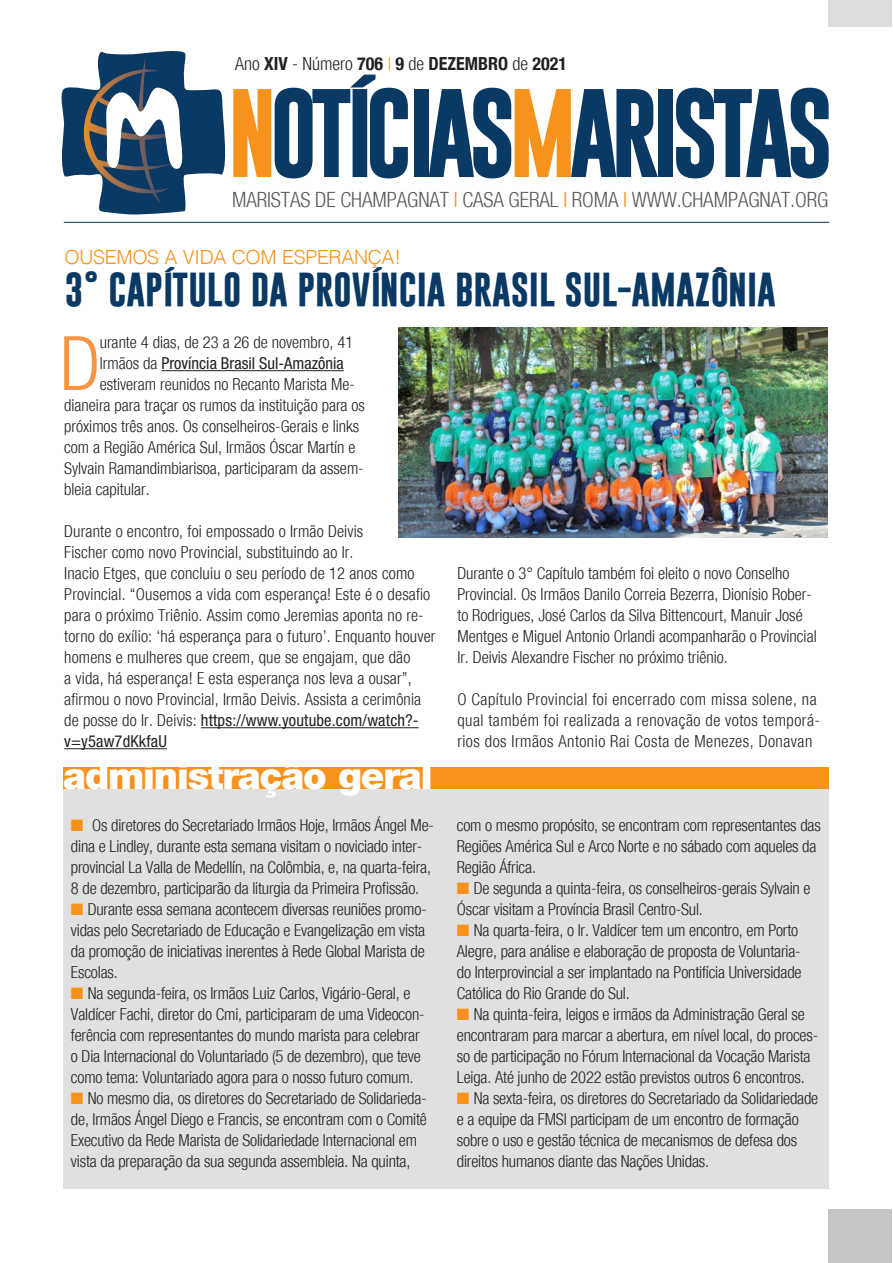
<style>
.page{position:relative;width:893px;height:1263px;background:#fff}
.page>*{position:absolute;margin:0;border:0;box-sizing:border-box;transform-origin:0 0}
.t1{font:700 90px "Gobold";letter-spacing:-.08em;color:#0a3963}
.Testo_sinEspacio{font:300 condensed 75.3px "Helvetica Neue";color:#f79641}
.Titolo{font:900 37.5px "Helvetica Neue";letter-spacing:-.03em;color:#fff}
.Titolo-2{font:700 34.5px "Gobold";color:#0a3963}
.t2{font:300 condensed 21px "Helvetica Neue";letter-spacing:-.005em;color:#57585a}
.sommario{font:300 19.5px "Helvetica";letter-spacing:-.015em;color:#f7931d}
.t3{font:700 condensed 18px "Helvetica Neue";color:#231f20}
.Testo_sinEspacio-2{font:300 condensed 16.5px/21px "Helvetica Neue";letter-spacing:-.01em;color:#231f20}
.Testo_sinEspacio-3{font:300 condensed 16.5px/21px "Helvetica Neue";letter-spacing:.01em;color:#231f20}
.Testo_sinEspacio-4{font:300 condensed 16.5px/21px "Helvetica Neue";letter-spacing:.03em;color:#231f20}
.Testo_sinEspacio-5{font:condensed 16.5px "Helvetica Neue";color:#231f20}
.s1{font-weight:300}
.s2{font-weight:300;color:#f7931d}
.s3{color:#f7931d}
.s4{font-weight:400}
</style>
<div class="page">
<hr style="left:64px;top:222px;width:765px;height:1px;background:#0a3963">
<svg style="left:61px;top:51px;width:165px;height:164px"></svg>
<div style="left:828px;top:1209px;width:64px;height:54px;background:#c4c5c4"></div>
<div style="left:828px;top:0;width:64px;height:27px;background:#dddede"></div>
<hr style="left:64px;top:1188px;width:765px;height:1px;background:#0a3963">
<div style="left:64px;top:768px;width:765px;height:420px;background:#dfe0df"></div>
<div style="left:64px;top:768px;width:765px;height:21px;background:#f7931d"></div>
<hr style="left:161px;top:370px;width:183px;height:1px;background:#231f20">
<hr style="left:201px;top:727px;width:218px;height:1px;background:#231f20">
<hr style="left:64px;top:748px;width:103px;height:1px;background:#231f20">
<img style="left:399px;top:327px;width:428px;height:210px">
<p class="t3" style="left:235px;top:49px;width:333px"><span class="s1">Ano</span> XIV <span class="s1">- Número</span> 706 <span class="s2">|</span> 9 <span class="s1">de</span> DEZEMBRO <span class="s1">de</span> 2021</p>
<h1 class="t1" style="left:228px;top:74px;width:607px"><span class="s3">N</span>OTÍCIAS<span class="s3">M</span>ARISTAS</h1>
<p class="t2" style="left:232px;top:188px;width:598px">MARISTAS DE CHAMPAGNAT <span class="s3">I</span> CASA GERAL <span class="s3">I</span> ROMA <span class="s3">I</span> WWW.CHAMPAGNAT.ORG</p>
<p class="sommario" style="left:64px;top:240px;width:338px">OUSEMOS A VIDA COM ESPERANÇA!</p>
<p class="Titolo-2" style="left:64px;top:267px;width:713px">3° CAPÍTULO DA PROVÍNCIA BRASIL SUL-AMAZÔNIA</p>
<p class="Testo_sinEspacio" style="left:60px;top:320px;width:42px">D</p>
<p class="Testo_sinEspacio-2" style="left:100px;top:332px;width:255px">urante 4 dias, de 23 a 26 de novembro, 41</p>
<p class="Testo_sinEspacio-5" style="left:100px;top:354px;width:246px"><span class="s1">Irmãos da</span> Província Brasil Sul-Amazônia</p>
<p class="Testo_sinEspacio-2" style="left:100px;top:374px;width:257px">estiveram reunidos no Recanto Marista Me-</p>
<p class="Testo_sinEspacio-2" style="left:64px;top:395px;width:302px">dianeira para traçar os rumos da instituição para os</p>
<p class="Testo_sinEspacio-2" style="left:64px;top:416px;width:296px">próximos três anos. Os conselheiros-Gerais e links</p>
<p class="Testo_sinEspacio-2" style="left:64px;top:437px;width:293px">com a Região América Sul, Irmãos Óscar Martín e</p>
<p class="Testo_sinEspacio-2" style="left:64px;top:458px;width:301px">Sylvain Ramandimbiarisoa, participaram da assem-</p>
<p class="Testo_sinEspacio-2" style="left:64px;top:479px;width:87px">bleia capitular.</p>
<p class="Testo_sinEspacio-3" style="left:64px;top:521px;width:373px">Durante o encontro, foi empossado o Irmão Deivis<br>Fischer como novo Provincial, substituindo ao Ir.<br>Inacio Etges, que concluiu o seu período de 12 anos como Provincial. “Ousemos a vida com esperança! Este é o desafio para o próximo Triênio. Assim como Jeremias aponta no re&shy;torno do exílio: ‘há esperança para o futuro’. Enquanto houver homens e mulheres que creem, que se engajam, que dão<br>a vida, há esperança! E esta esperança nos leva a ousar”, afirmou o novo Provincial, Irmão Deivis. Assista a cerimônia de posse do Ir. Deivis: <span class="s4">https://www.youtube.com/watch?- v=y5aw7dKkfaU</span></p>
<p class="Titolo" style="left:63px;top:753px;width:371px">administração geral</p>
<p class="Testo_sinEspacio-2" style="left:71px;top:815px;width:365px"><span class="s3">■</span> Os diretores do Secretariado Irmãos Hoje, Irmãos Ángel Me&shy;dina e Lindley, durante esta semana visitam o noviciado inter&shy;provincial La Valla de Medellín, na Colômbia, e, na quarta-feira, 8 de dezembro, participarão da liturgia da Primeira Profissão.</p>
<p class="Testo_sinEspacio-2" style="left:71px;top:899px;width:357px;text-align:justify"><span class="s3">■</span> Durante essa semana acontecem diversas reuniões promo&shy;vidas pelo Secretariado de Educação e Evangelização em vista da promoção de iniciativas inerentes à Rede Global Marista de Escolas.</p>
<p class="Testo_sinEspacio-2" style="left:71px;top:983px;width:355px"><span class="s3">■</span> Na segunda-feira, os Irmãos Luiz Carlos, Vigário-Geral, e Valdícer Fachi, diretor do Cmi, participaram de uma Videocon&shy;ferência com representantes do mundo marista para celebrar o Dia Internacional do Voluntariado (5 de dezembro), que teve como tema: Voluntariado agora para o nosso futuro comum.</p>
<p class="Testo_sinEspacio-2" style="left:71px;top:1088px;width:357px"><span class="s3">■</span> No mesmo dia, os diretores do Secretariado de Solidarieda&shy;de, Irmãos Ángel Diego e Francis, se encontram com o Comitê Executivo da Rede Marista de Solidariedade Internacional em vista da preparação da sua segunda assembleia. Na quinta,</p>
<p class="Testo_sinEspacio-2" style="left:457px;top:563px;width:361px">Durante o 3° Capítulo também foi eleito o novo Conselho Provincial. Os Irmãos Danilo Correia Bezerra, Dionísio Rober&shy;to Rodrigues, José Carlos da Silva Bittencourt, Manuir José Mentges e Miguel Antonio Orlandi acompanharão o Provincial Ir. Deivis Alexandre Fischer no próximo triênio.</p>
<p class="Testo_sinEspacio-4" style="left:457px;top:689px;width:364px">O Capítulo Provincial foi encerrado com missa solene, na qual também foi realizada a renovação de votos temporá&shy;rios dos Irmãos Antonio Rai Costa de Menezes, Donavan</p>
<p class="Testo_sinEspacio-2" style="left:457px;top:815px;width:365px">com o mesmo propósito, se encontram com representantes das<br>Regiões América Sul e Arco Norte e no sábado com aqueles da<br>Região África.</p>
<p class="Testo_sinEspacio-2" style="left:457px;top:878px;width:355px"><span class="s3">■</span> De segunda a quinta-feira, os conselheiros-gerais Sylvain e<br>Óscar visitam a Província Brasil Centro-Sul.</p>
<p class="Testo_sinEspacio-2" style="left:457px;top:920px;width:346px"><span class="s3">■</span> Na quarta-feira, o Ir. Valdícer tem um encontro, em Porto Alegre, para análise e elaboração de proposta de Voluntaria&shy;do Interprovincial a ser implantado na Pontifícia Universidade Católica do Rio Grande do Sul.</p>
<p class="Testo_sinEspacio-2" style="left:457px;top:1004px;width:363px"><span class="s3">■</span> Na quinta-feira, leigos e irmãos da Administração Geral se encontraram para marcar a abertura, em nível local, do proces&shy;so de participação no Fórum Internacional da Vocação Marista Leiga. Até junho de 2022 estão previstos outros 6 encontros.</p>
<p class="Testo_sinEspacio-2" style="left:457px;top:1088px;width:363px"><span class="s3">■</span> Na sexta-feira, os diretores do Secretariado da Solidariedade e a equipe da FMSI participam de um encontro de formação sobre o uso e gestão técnica de mecanismos de defesa dos direitos humanos diante das Nações Unidas.</p>
</div>
